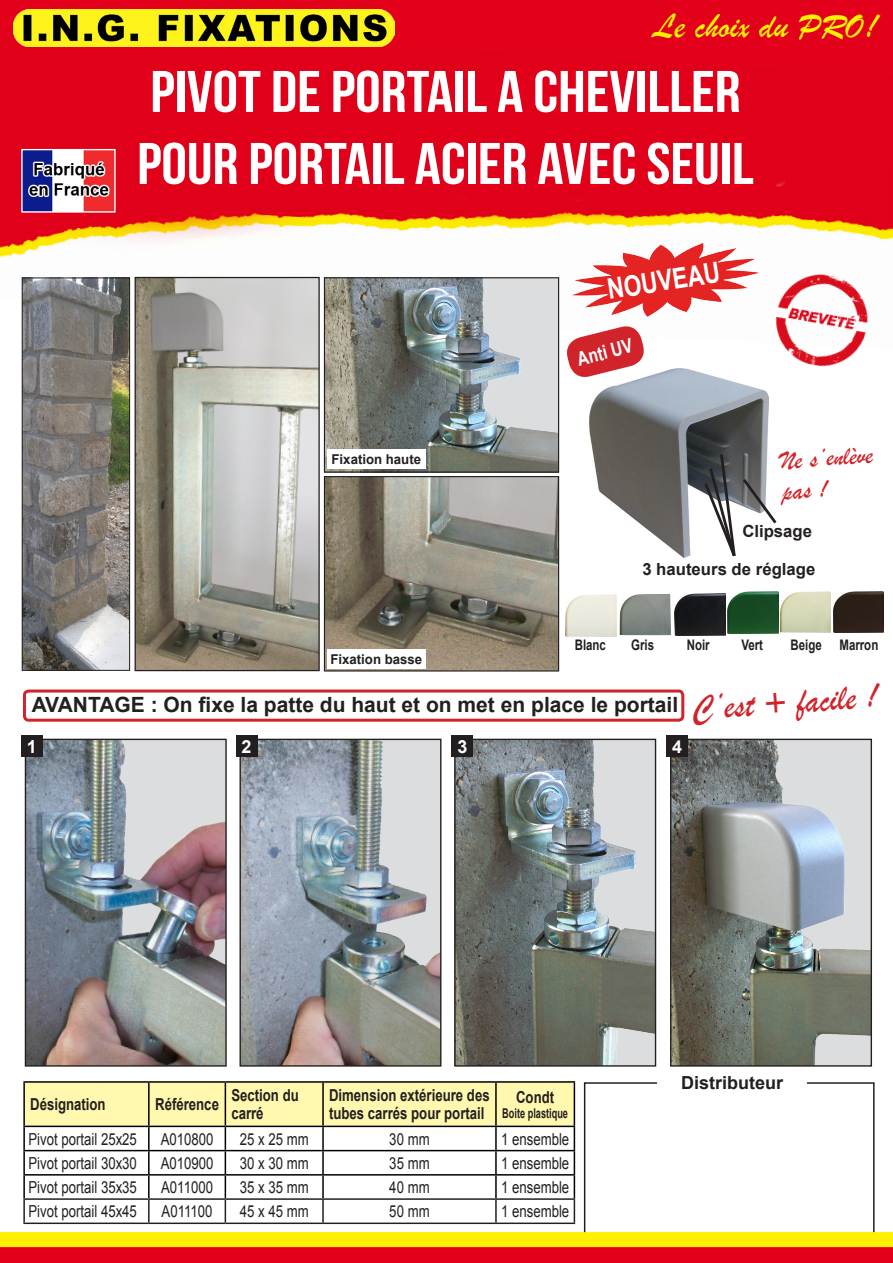
<style>
.page{position:relative;width:893px;height:1263px;background:#fff}
.page>*{position:absolute;margin:0;border:0;box-sizing:border-box;transform-origin:0 0}
.t1{font:58.5px "Bebas Neue";color:#fff;scale:1.1 1}
.t2{font:36.75px "Brush Script";color:#d1232a;scale:.95 1}
.t3{font:36px "Brush Script";color:#fff101}
.t4{font:700 28.5px "Arial";color:#fff;scale:.8 1}
.t5{font:25.95px/31.2px "Brush Script";color:#d1232a}
.t6{font:700 21px "Arial";color:#231f20}
.t7{font:700 19.5px "Arial";color:#fff;scale:.8 1}
.t8{font:700 18px "Arial";color:#231f20}
.t9{font:700 18px "Arial";color:#fff}
.t10{font:700 16.8px "Arial";color:#231f20}
.t11{font:16.5px "Arial";color:#231f20;scale:.8 1}
.t12{font:700 16.5px/18px "Arial";color:#231f20;scale:.8 1}
.t13{font:700 14.55px "Arial";color:#231f20;scale:.79 1}
.t14{font:700 13.5px "Arial";color:#231f20}
.t15{font:700 13.5px "Arial";color:#231f20;scale:.68 1}
</style>
<div class="page">
<div style="left:0;top:0;width:893px;height:23px;background:#e3001b"></div>
<img style="left:0;top:23px;width:893px;height:327px">
<img style="left:14px;top:10px;width:380px;height:37px">
<img style="left:23px;top:151px;width:91px;height:60px">
<div style="left:21px;top:149px;width:95px;height:64px;border:1px solid #fff"></div>
<hr style="left:23px;top:1081px;width:126px;height:2px;background:#000">
<hr style="left:23px;top:1083px;width:2px;height:42px;background:#000">
<hr style="left:149px;top:1081px;width:76px;height:2px;background:#000">
<hr style="left:225px;top:1081px;width:98px;height:2px;background:#000">
<hr style="left:323px;top:1081px;width:173px;height:2px;background:#000">
<hr style="left:496px;top:1081px;width:79px;height:2px;background:#000">
<hr style="left:23px;top:1125px;width:126px;height:2px;background:#000">
<hr style="left:23px;top:1127px;width:2px;height:23px;background:#000">
<hr style="left:23px;top:1150px;width:126px;height:1px;background:#000">
<hr style="left:23px;top:1151px;width:2px;height:23px;background:#000">
<hr style="left:23px;top:1174px;width:126px;height:1px;background:#000">
<hr style="left:23px;top:1175px;width:2px;height:23px;background:#000">
<hr style="left:23px;top:1198px;width:126px;height:2px;background:#231f20">
<hr style="left:23px;top:1200px;width:2px;height:22px;background:#231f20">
<svg style="left:24px;top:1082px;width:551px;height:140px"></svg>
<hr style="left:23px;top:1222px;width:126px;height:2px;background:#231f20">
<hr style="left:149px;top:1222px;width:76px;height:2px;background:#231f20">
<hr style="left:225px;top:1222px;width:98px;height:2px;background:#231f20">
<hr style="left:323px;top:1222px;width:173px;height:2px;background:#231f20">
<hr style="left:496px;top:1222px;width:79px;height:2px;background:#231f20">
<svg style="left:584px;top:1082px;width:291px;height:150px"></svg>
<div style="left:658px;top:1071px;width:149px;height:23px;background:#fff"></div>
<svg style="left:0;top:1232px;width:893px;height:31px;background:#f0750f"></svg>
<img style="left:137px;top:279px;width:181px;height:390px">
<div style="left:135px;top:277px;width:185px;height:394px;border:1px solid #231f20"></div>
<div style="left:23px;top:689px;width:661px;height:33px;border:3px solid #d1232a;border-radius:4px"></div>
<img style="left:27px;top:741px;width:198px;height:323px">
<div style="left:25px;top:739px;width:202px;height:327px;border:1px solid #231f20"></div>
<img style="left:241px;top:741px;width:198px;height:323px">
<div style="left:239px;top:739px;width:202px;height:327px;border:1px solid #231f20"></div>
<img style="left:456px;top:741px;width:198px;height:323px">
<div style="left:454px;top:739px;width:202px;height:327px;border:1px solid #231f20"></div>
<img style="left:672px;top:741px;width:198px;height:323px">
<div style="left:670px;top:739px;width:202px;height:327px;border:1px solid #231f20"></div>
<div style="left:21px;top:736px;width:22px;height:21px;background:#231f20"></div>
<div style="left:236px;top:736px;width:21px;height:21px;background:#231f20"></div>
<div style="left:452px;top:736px;width:21px;height:21px;background:#231f20"></div>
<div style="left:666px;top:736px;width:22px;height:21px;background:#231f20"></div>
<img style="left:326px;top:279px;width:231px;height:192px">
<div style="left:324px;top:277px;width:235px;height:196px;border:1px solid #231f20"></div>
<img style="left:326px;top:478px;width:231px;height:191px">
<div style="left:324px;top:476px;width:235px;height:195px;border:1px solid #231f20"></div>
<img style="left:24px;top:279px;width:104px;height:390px">
<div style="left:22px;top:277px;width:108px;height:394px;border:1px solid #231f20"></div>
<div style="left:327px;top:450px;width:99px;height:19px;background:#fff"></div>
<div style="left:327px;top:650px;width:99px;height:19px;background:#fff"></div>
<img style="left:567px;top:233px;width:196px;height:93px">
<img style="left:590px;top:368px;width:178px;height:189px">
<svg style="left:702px;top:451px;width:75px;height:106px"></svg>
<svg style="left:564px;top:323px;width:83px;height:57px"></svg>
<img style="left:619px;top:594px;width:52px;height:42px">
<img style="left:780px;top:591px;width:51px;height:42px">
<img style="left:833px;top:591px;width:50px;height:41px">
<img style="left:566px;top:594px;width:50px;height:42px">
<img style="left:674px;top:593px;width:51px;height:42px">
<img style="left:728px;top:592px;width:50px;height:42px">
<img style="left:767px;top:266px;width:111px;height:111px">
<p class="t3" style="left:653px;top:4px;width:225px">Le choix du PRO!</p>
<p class="t1" style="left:150px;top:60px;width:538px">PIVOT DE PORTAIL A CHEVILLER</p>
<p class="t1" style="left:137px;top:132px;width:562px">POUR PORTAIL ACIER AVEC SEUIL</p>
<p class="t4" style="left:605px;top:271px;width:144px;rotate:-9deg">NOUVEAU</p>
<p class="t14" style="left:332px;top:450px;width:91px">Fixation haute</p>
<p class="t14" style="left:330px;top:650px;width:93px">Fixation basse</p>
<p class="t7" style="left:574px;top:346px;width:72px;rotate:-14deg">Anti UV</p>
<p class="t5" style="left:779px;top:446px;width:95px;rotate:-4deg">Ne s’enlève pas !</p>
<p class="t10" style="left:742px;top:519px;width:71px">Clipsage</p>
<p class="t10" style="left:642px;top:558px;width:175px">3 hauteurs de réglage</p>
<p class="t13" style="left:575px;top:635px;width:41px">Blanc</p>
<p class="t13" style="left:631px;top:635px;width:31px">Gris</p>
<p class="t13" style="left:687px;top:635px;width:31px">Noir</p>
<p class="t13" style="left:741px;top:635px;width:29px">Vert</p>
<p class="t13" style="left:791px;top:635px;width:41px">Beige</p>
<p class="t13" style="left:839px;top:635px;width:51px">Marron</p>
<p class="t6" style="left:32px;top:691px;width:648px">AVANTAGE : On fixe la patte du haut et on met en place le portail</p>
<p class="t9" style="left:27px;top:734px;width:12px">1</p>
<p class="t9" style="left:242px;top:734px;width:12px">2</p>
<p class="t9" style="left:457px;top:734px;width:12px">3</p>
<p class="t9" style="left:672px;top:734px;width:12px">4</p>
<p class="t2" style="left:690px;top:686px;width:198px;rotate:-4deg">C’est + facile !</p>
<p class="t12" style="left:30px;top:1096px;width:96px">Désignation</p>
<p class="t12" style="left:155px;top:1096px;width:81px">Référence</p>
<p class="t12" style="left:231px;top:1087px;width:86px">Section du carré</p>
<p class="t12" style="left:329px;top:1087px;width:202px">Dimension extérieure des tubes carrés pour portail</p>
<p class="t12" style="left:516px;top:1088px;width:49px">Condt</p>
<p class="t15" style="left:502px;top:1104px;width:98px">Boite plastique</p>
<p class="t11" style="left:28px;top:1128px;width:137px">Pivot portail 25x25</p>
<p class="t11" style="left:161px;top:1128px;width:68px">A010800</p>
<p class="t11" style="left:240px;top:1128px;width:88px">25 x 25 mm</p>
<p class="t11" style="left:389px;top:1128px;width:52px">30 mm</p>
<p class="t11" style="left:501px;top:1128px;width:87px">1 ensemble</p>
<p class="t11" style="left:28px;top:1152px;width:137px">Pivot portail 30x30</p>
<p class="t11" style="left:161px;top:1152px;width:68px">A010900</p>
<p class="t11" style="left:240px;top:1152px;width:88px">30 x 30 mm</p>
<p class="t11" style="left:389px;top:1152px;width:52px">35 mm</p>
<p class="t11" style="left:501px;top:1152px;width:87px">1 ensemble</p>
<p class="t11" style="left:28px;top:1176px;width:137px">Pivot portail 35x35</p>
<p class="t11" style="left:161px;top:1176px;width:66px">A011000</p>
<p class="t11" style="left:240px;top:1176px;width:88px">35 x 35 mm</p>
<p class="t11" style="left:389px;top:1176px;width:52px">40 mm</p>
<p class="t11" style="left:501px;top:1176px;width:87px">1 ensemble</p>
<p class="t11" style="left:28px;top:1200px;width:137px">Pivot portail 45x45</p>
<p class="t11" style="left:162px;top:1200px;width:65px">A011100</p>
<p class="t11" style="left:240px;top:1200px;width:88px">45 x 45 mm</p>
<p class="t11" style="left:389px;top:1200px;width:52px">50 mm</p>
<p class="t11" style="left:501px;top:1200px;width:87px">1 ensemble</p>
<p class="t8" style="left:681px;top:1071px;width:104px">Distributeur</p>
</div>
